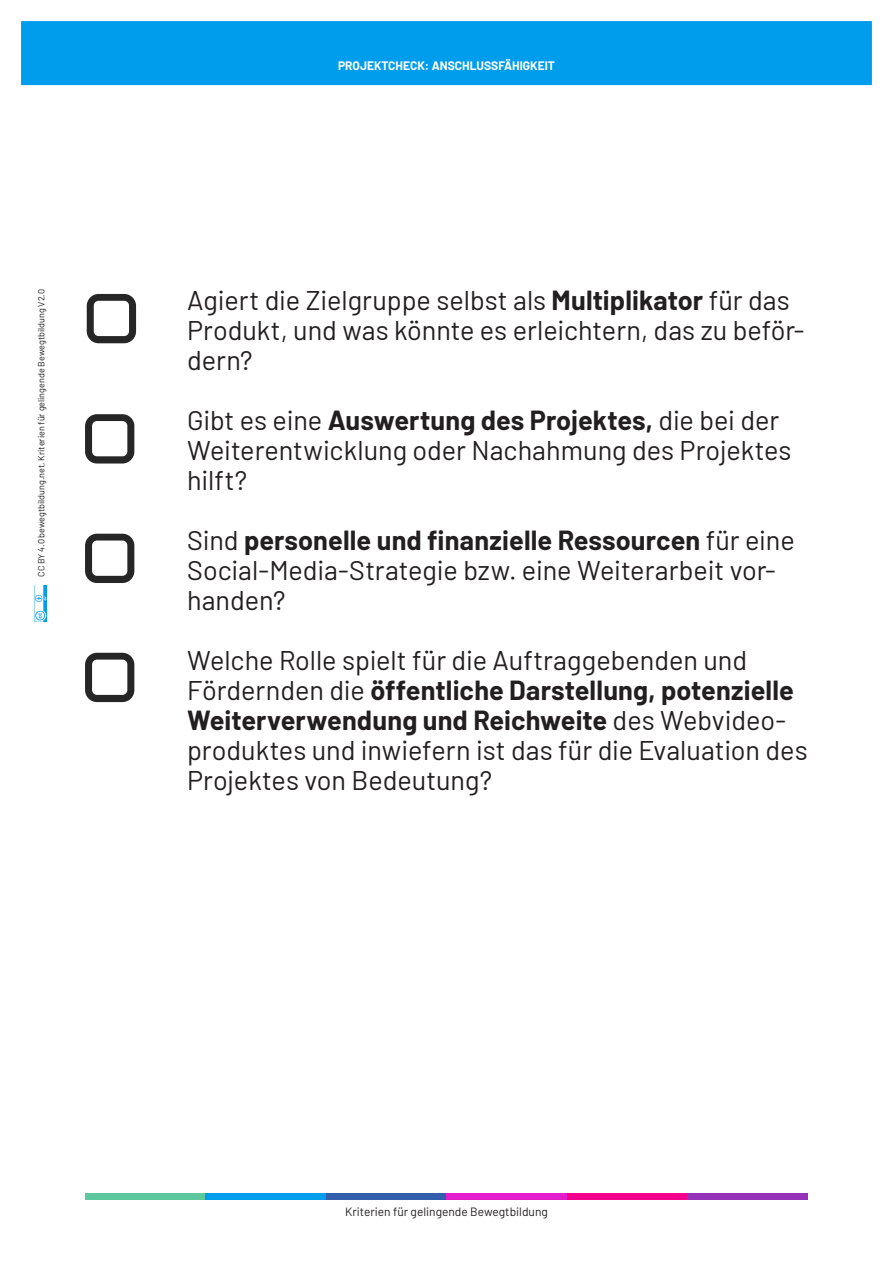
<style>
.page{position:relative;width:893px;height:1263px;background:#fff}
.page>*{position:absolute;margin:0;border:0;box-sizing:border-box;transform-origin:0 0}
.Lauftext01{font:27px/30px "Barlow";color:#231f20}
.t1{font:700 12px "Barlow";color:#fff}
.t2{font:12px "Barlow";color:#231f20}
.t3{font:9px "Barlow";color:#231f20}
.s1{font-weight:700}
</style>
<div class="page">
<div style="left:85px;top:1193px;width:121px;height:6px;background:#5dc89e"></div>
<div style="left:567px;top:1193px;width:120px;height:6px;background:#f3008c"></div>
<div style="left:206px;top:1193px;width:120px;height:6px;background:#009ded"></div>
<div style="left:687px;top:1193px;width:121px;height:6px;background:#9432b9"></div>
<div style="left:326px;top:1193px;width:120px;height:6px;background:#325eac"></div>
<div style="left:446px;top:1193px;width:121px;height:6px;background:#e21ecd"></div>
<img style="left:34px;top:586px;width:13px;height:35px">
<svg style="left:87px;top:294px;width:49px;height:49px"></svg>
<svg style="left:85px;top:414px;width:49px;height:49px"></svg>
<svg style="left:85px;top:534px;width:49px;height:49px"></svg>
<svg style="left:85px;top:653px;width:49px;height:49px"></svg>
<div style="left:21px;top:21px;width:851px;height:64px;background:#009ded"></div>
<p class="t3" style="left:35px;top:577px;width:289px;rotate:-90deg">CC BY 4.0 bewegtbildung.net, Kriterien für gelingende Bewegtbildung V2.0</p>
<p class="t1" style="left:338px;top:57px;width:218px">PROJEKTCHECK: ANSCHLUSSFÄHIGKEIT</p>
<p class="t1" style="left:413px;top:57px;width:68px">NAVIGATION</p>
<p class="Lauftext01" style="left:187px;top:283px;width:619px">Agiert die Zielgruppe selbst als <span class="s1">Multiplikator</span> für das<br>Produkt, und was könnte es erleichtern, das zu beför&shy;dern?</p>
<p class="Lauftext01" style="left:187px;top:403px;width:606px">Gibt es eine <span class="s1">Auswertung des Projektes,</span> die bei der<br>Weiterentwicklung oder Nachahmung des Projektes hilft?</p>
<p class="Lauftext01" style="left:187px;top:523px;width:609px">Sind <span class="s1">personelle und finanzielle Ressourcen</span> für eine<br>Social-Media-Strategie bzw. eine Weiterarbeit vor&shy;handen?</p>
<p class="Lauftext01" style="left:187px;top:643px;width:622px">Welche Rolle spielt für die Auftraggebenden und Fördernden die <span class="s1">öffentliche Darstellung, potenzielle Weiterverwendung und Reichweite</span> des Webvideo&shy;produktes und inwiefern ist das für die Evaluation des Projektes von Bedeutung?</p>
<p class="t2" style="left:345px;top:1203px;width:204px">Kriterien für gelingende Bewegtbildung</p>
</div>
